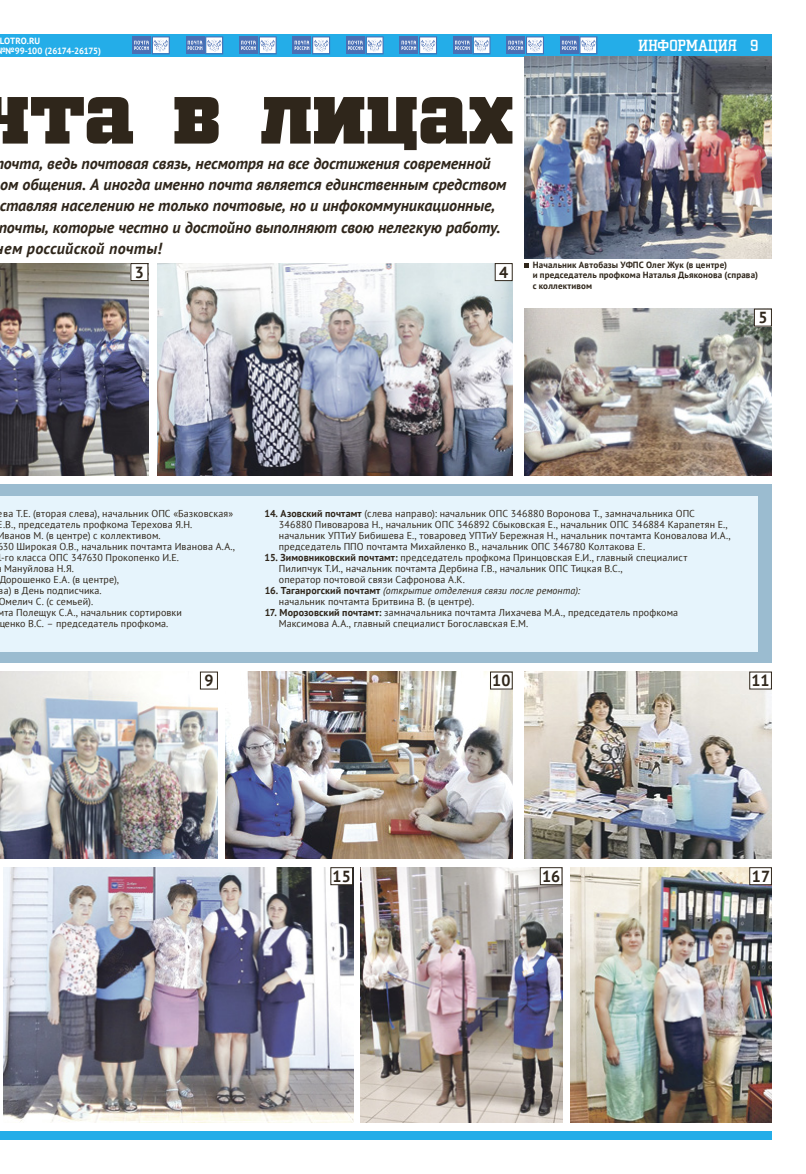
<style>
.page{position:relative;width:806px;height:1174px;background:#fff}
.page>*{position:absolute;margin:0;border:0;box-sizing:border-box;transform-origin:0 0}
.t1{font:700 98.8px "A City Nova";letter-spacing:.01em;color:#2f261b}
.t2{font:italic 700 16px/21.3px "PT Sans";letter-spacing:-.005em;color:#2f261b}
.t3{font:700 16px "PT Sans";color:#2f261b}
.t4{font:16px "A City Nova";letter-spacing:.025em;color:#fff}
.t5{font:10px/11px "PT Sans";letter-spacing:.01em;color:#2f261b}
.t6{font:italic 10px/11px "PT Sans";color:#2f261b}
.t7{font:700 9px/10.5px "PT Sans";letter-spacing:.015em;color:#2f261b}
.t8{font:700 9px/10.2px "PT Sans";letter-spacing:-.02em;color:#fff}
.s1{font-weight:700}
.s2{font-weight:700;font-style:normal}
.s3{font-style:normal}
</style>
<div class="page">
<div style="left:0;top:34px;width:771px;height:23px;background:#24ade8"></div>
<div style="left:0;top:1131px;width:771px;height:9px;background:#24ade8"></div>
<img style="left:524px;top:57px;width:247px;height:201px">
<svg style="left:524px;top:264px;width:4px;height:4px"></svg>
<img style="left:524px;top:671px;width:247px;height:187px">
<img style="left:0;top:671px;width:218px;height:187px">
<img style="left:225px;top:671px;width:287px;height:187px">
<div style="left:200px;top:672px;width:17px;height:17px;background:#fff"></div>
<div style="left:200px;top:671px;width:18px;height:18px;border:1px solid #2f261b"></div>
<div style="left:490px;top:672px;width:22px;height:17px;background:#fff"></div>
<div style="left:749px;top:672px;width:22px;height:17px;background:#fff"></div>
<img style="left:4px;top:867px;width:349px;height:256px">
<img style="left:570px;top:867px;width:201px;height:256px">
<img style="left:361px;top:867px;width:201px;height:256px">
<div style="left:330px;top:867px;width:22px;height:17px;background:#fff"></div>
<div style="left:330px;top:867px;width:23px;height:18px;border:1px solid #2f261b"></div>
<div style="left:540px;top:867px;width:21px;height:17px;background:#fff"></div>
<div style="left:539px;top:867px;width:23px;height:18px;border:1px solid #2f261b"></div>
<div style="left:749px;top:867px;width:22px;height:17px;background:#fff"></div>
<div style="left:748px;top:867px;width:23px;height:18px;border:1px solid #2f261b"></div>
<img style="left:0;top:263px;width:148px;height:213px">
<div style="left:131px;top:263px;width:17px;height:17px;background:#fff"></div>
<div style="left:130px;top:263px;width:18px;height:18px;border:1px solid #2f261b"></div>
<img style="left:157px;top:263px;width:355px;height:213px">
<div style="left:495px;top:263px;width:17px;height:17px;background:#fff"></div>
<div style="left:494px;top:263px;width:18px;height:18px;border:1px solid #2f261b"></div>
<img style="left:524px;top:308px;width:247px;height:168px">
<div style="left:754px;top:309px;width:17px;height:17px;background:#fff"></div>
<div style="left:0;top:484px;width:771px;height:179px;background:#9bbcd0"></div>
<div style="left:0;top:496px;width:757px;height:155px;background:#e6f4fc"></div>
<div style="left:560px;top:36px;width:18px;height:18px;background:#4a6fb4"></div>
<svg style="left:561px;top:36px;width:36px;height:18px"></svg>
<div style="left:346px;top:36px;width:18px;height:18px;background:#4a6fb4"></div>
<svg style="left:348px;top:36px;width:35px;height:18px"></svg>
<div style="left:453px;top:36px;width:18px;height:18px;background:#4a6fb4"></div>
<svg style="left:455px;top:36px;width:35px;height:18px"></svg>
<div style="left:239px;top:36px;width:18px;height:18px;background:#4a6fb4"></div>
<svg style="left:241px;top:36px;width:35px;height:18px"></svg>
<div style="left:506px;top:36px;width:18px;height:18px;background:#4a6fb4"></div>
<svg style="left:508px;top:36px;width:35px;height:18px"></svg>
<div style="left:293px;top:36px;width:18px;height:18px;background:#4a6fb4"></div>
<svg style="left:294px;top:36px;width:36px;height:18px"></svg>
<div style="left:399px;top:36px;width:18px;height:18px;background:#4a6fb4"></div>
<svg style="left:401px;top:36px;width:36px;height:18px"></svg>
<div style="left:186px;top:36px;width:18px;height:18px;background:#4a6fb4"></div>
<svg style="left:187px;top:36px;width:36px;height:18px"></svg>
<div style="left:132px;top:36px;width:18px;height:18px;background:#4a6fb4"></div>
<svg style="left:134px;top:36px;width:36px;height:18px"></svg>
<p class="t8" style="left:-3px;top:35px;width:106px;text-indent:3px">LOTRO.RU<br>№№99-100 (26174-26175)</p>
<p class="t1" style="left:-20px;top:56px;width:533px">чта в лицах</p>
<p class="t2" style="left:-4px;top:152px;width:512px;text-indent:8px">очта, ведь почтовая связь, несмотря на все достижения современной ом общения. А иногда именно почта является единственным средством ставляя населению не только почтовые, но и инфокоммуникационные, почты, которые честно и достойно выполняют свою нелегкую работу. нем российской почты!</p>
<p class="t3" style="left:135px;top:262px;width:11px">3</p>
<p class="t3" style="left:499px;top:262px;width:11px">4</p>
<p class="t4" style="left:638px;top:37px;width:121px">ИНФОРМАЦИЯ 9</p>
<p class="t7" style="left:532px;top:259px;width:227px">Начальник Автобазы УФПС Олег Жук (в центре)<br>и председатель профкома Наталья Дьяконова (справа) с коллективом</p>
<p class="t3" style="left:757px;top:307px;width:11px">5</p>
<p class="t5" style="left:-2px;top:508px;width:237px">ева Т.Е. (вторая слева), начальник ОПС «Базковская»</p>
<p class="t5" style="left:-2px;top:519px;width:196px">Е.В., председатель профкома Терехова Я.Н.</p>
<p class="t5" style="left:-2px;top:530px;width:164px">Иванов М. (в центре) с коллективом.</p>
<p class="t5" style="left:-2px;top:541px;width:239px">630 Широкая О.В., начальник почтамта Иванова А.А.,</p>
<p class="t5" style="left:1px;top:552px;width:179px">-го класса ОПС 347630 Прокопенко И.Е.</p>
<p class="t5" style="left:4px;top:563px;width:71px">Мануйлова Н.Я.</p>
<p class="t5" style="left:-1px;top:574px;width:121px">Дорошенко Е.А. (в центре),</p>
<p class="t5" style="left:-1px;top:585px;width:104px">ва) в День подписчика.</p>
<p class="t5" style="left:-1px;top:596px;width:96px">Омелич С. (с семьей).</p>
<p class="t5" style="left:-2px;top:607px;width:186px">мта Полещук С.А., начальник сортировки</p>
<p class="t5" style="left:-1px;top:618px;width:170px">ценко В.С. – председатель профкома.</p>
<p class="t5" style="left:279px;top:508px;width:453px;text-indent:-14px"><span class="s1">14. Азовский почтамт</span> (слева направо): начальник ОПС 346880 Воронова Т., замначальника ОПС 346880 Пивоварова Н., начальник ОПС 346892 Сбыковская Е., начальник ОПС 346884 Карапетян Е., начальник УПТиУ Бибишева Е., товаровед УПТиУ Бережная Н., начальник почтамта Коновалова И.А., председатель ППО почтамта Михайленко В., начальник ОПС 346780 Колтакова Е.</p>
<p class="t5" style="left:279px;top:552px;width:410px;text-indent:-14px"><span class="s1">15. Зимовниковский почтамт:</span> председатель профкома Принцовская Е.И., главный специалист<br>Пилипчук Т.И., начальник почтамта Дербина Г.В., начальник ОПС Тицкая В.С.,<br>оператор почтовой связи Сафронова А.К.</p>
<p class="t6" style="left:279px;top:585px;width:302px;text-indent:-14px"><span class="s2">16. Таганрогский почтамт</span> (открытие отделения связи после ремонта): <span class="s3">начальник почтамта Бритвина В. (в центре).</span></p>
<p class="t5" style="left:279px;top:607px;width:400px;text-indent:-14px"><span class="s1">17. Морозовский почтамт:</span> замначальника почтамта Лихачева М.А., председатель профкома<br>Максимова А.А., главный специалист Богославская Е.М.</p>
<p class="t3" style="left:204px;top:670px;width:11px">9</p>
<p class="t3" style="left:492px;top:670px;width:20px">10</p>
<p class="t3" style="left:751px;top:670px;width:20px">11</p>
<p class="t3" style="left:332px;top:866px;width:20px">15</p>
<p class="t3" style="left:541px;top:866px;width:20px">16</p>
<p class="t3" style="left:751px;top:866px;width:20px">17</p>
</div>
